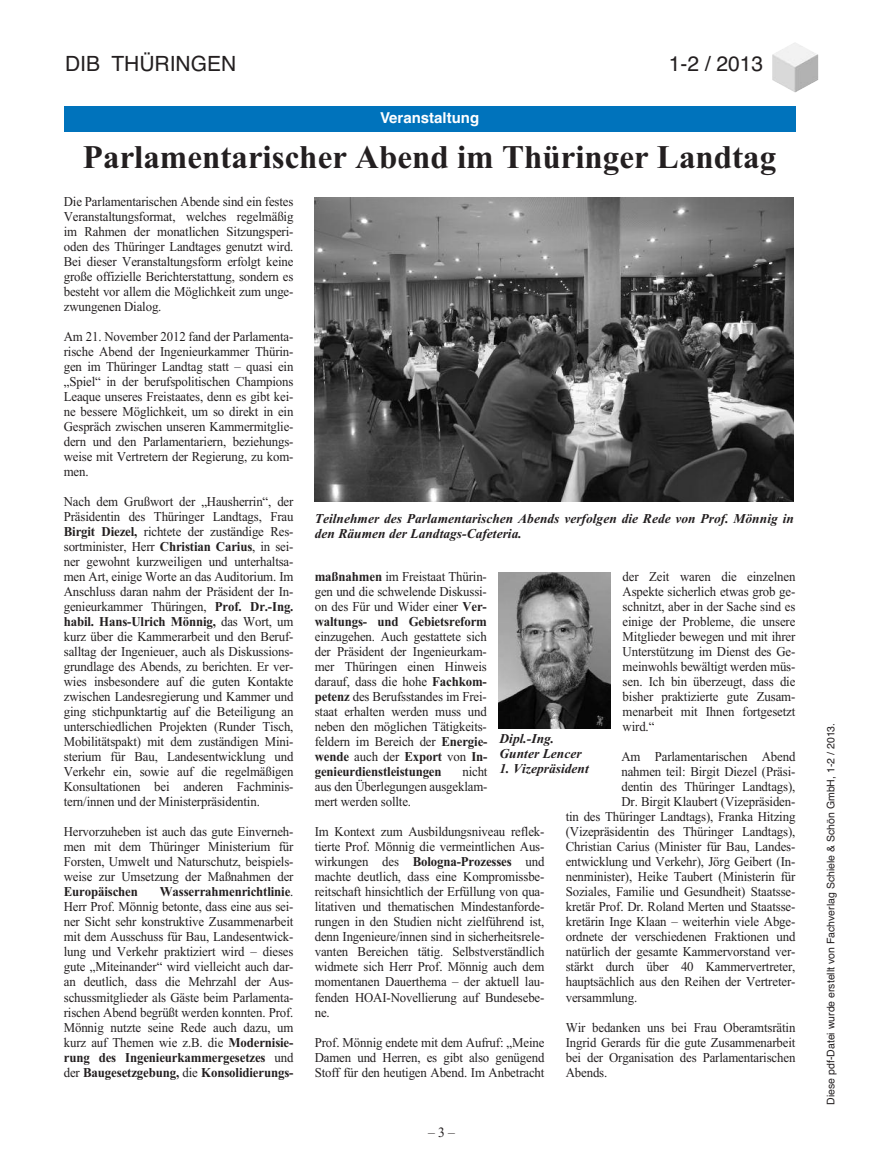
<style>
.page{position:relative;width:872px;height:1170px;background:#fff}
.page>*{position:absolute;margin:0;border:0;box-sizing:border-box;transform-origin:0 0}
.t1{font:700 33px "Times New Roman";color:#231f20}
.t2{font:21px "Helvetica";color:#231f20}
.t3{font:700 15px "Helvetica";color:#fff}
.t4{font:13.5px/15px "Times New Roman";letter-spacing:-.01em;color:#231f20;text-align:justify;scale:.95 1}
.t5{font:italic 700 13.5px/15px "Times New Roman";color:#231f20}
.t6{font:700 13.5px "Times New Roman";letter-spacing:-.01em;color:#231f20;scale:.95 1}
.t7{font:10.5px "Helvetica";color:#231f20}
.s1{font-weight:700}
</style>
<div class="page">
<img style="left:772px;top:43px;width:46px;height:50px">
<div style="left:64px;top:106px;width:731px;height:26px;background:#0073bc"></div>
<img style="left:499px;top:572px;width:111px;height:156px">
<img style="left:315px;top:197px;width:479px;height:305px">
<h2 class="t2" style="left:65px;top:52px;width:173px">DIB THÜRINGEN</h2>
<h2 class="t2" style="left:668px;top:52px;width:96px">1-2 / 2013</h2>
<p class="t3" style="left:380px;top:109px;width:101px">Veranstaltung</p>
<h1 class="t1" style="left:83px;top:137px;width:694px">Parlamentarischer Abend im Thüringer Landtag</h1>
<p class="t4" style="left:64px;top:194px;width:243px">Die Parlamentarischen Abende sind ein festes Veranstaltungsformat, welches regelmäßig im Rahmen der monatlichen Sitzungsperi&shy;oden des Thüringer Landtages genutzt wird.<br>Bei dieser Veranstaltungsform erfolgt keine große offizielle Berichterstattung, sondern es besteht vor allem die Möglichkeit zum unge&shy;zwungenen Dialog.</p>
<p class="t4" style="left:64px;top:329px;width:243px">Am 21. November 2012 fand der Parlamenta&shy;rische Abend der Ingenieurkammer Thürin&shy;gen im Thüringer Landtag statt – quasi ein „Spiel“ in der berufspolitischen Champions Leaque unseres Freistaates, denn es gibt kei&shy;ne bessere Möglichkeit, um so direkt in ein Gespräch zwischen unseren Kammermitglie&shy;dern und den Parlamentariern, beziehungs&shy;weise mit Vertretern der Regierung, zu kom&shy;men.</p>
<p class="t4" style="left:64px;top:494px;width:243px">Nach dem Grußwort der „Hausherrin“, der Präsidentin des Thüringer Landtags, Frau <span class="s1">Birgit Diezel,</span> richtete der zuständige Res&shy;sortminister, Herr <span class="s1">Christian Carius</span>, in sei&shy;ner gewohnt kurzweiligen und unterhaltsa&shy;men Art, einige Worte an das Auditorium. Im Anschluss daran nahm der Präsident der In&shy;genieurkammer Thüringen, <span class="s1">Prof. Dr.-Ing. habil. Hans-Ulrich Mönnig,</span> das Wort, um kurz über die Kammerarbeit und den Beruf&shy;salltag der Ingenieuer, auch als Diskussions&shy;grundlage des Abends, zu berichten. Er ver&shy;wies insbesondere auf die guten Kontakte zwischen Landesregierung und Kammer und ging stichpunktartig auf die Beteiligung an unterschiedlichen Projekten (Runder Tisch, Mobilitätspakt) mit dem zuständigen Mini&shy;sterium für Bau, Landesentwicklung und Verkehr ein, sowie auf die regelmäßigen Konsultationen bei anderen Fachminis&shy;tern/innen und der Ministerpräsidentin.</p>
<p class="t4" style="left:64px;top:824px;width:243px">Hervorzuheben ist auch das gute Einverneh&shy;men mit dem Thüringer Ministerium für Forsten, Umwelt und Naturschutz, beispiels&shy;weise zur Umsetzung der Maßnahmen der</p>
<p class="t6" style="left:64px;top:883px;width:80px">Europäischen</p>
<p class="t4" style="left:64px;top:884px;width:243px;text-indent:96px"><span class="s1">Wasserrahmenrichtlinie</span>.<br>Herr Prof. Mönnig betonte, dass eine aus sei&shy;ner Sicht sehr konstruktive Zusammenarbeit mit dem Ausschuss für Bau, Landesentwick&shy;lung und Verkehr praktiziert wird – dieses gute „Miteinander“ wird vielleicht auch dar&shy;an deutlich, dass die Mehrzahl der Aus&shy;schussmitglieder als Gäste beim Parlamenta&shy;rischen Abend begrüßt werden konnten. Prof.<br>Mönnig nutzte seine Rede auch dazu, um kurz auf Themen wie z.B. die <span class="s1">Modernisie&shy;rung des Ingenieurkammergesetzes</span> und der <span class="s1">Baugesetzgebung,</span> die <span class="s1">Konsolidierungs-</span></p>
<p class="t5" style="left:315px;top:511px;width:480px">Teilnehmer des Parlamentarischen Abends verfolgen die Rede von Prof. Mönnig in den Räumen der Landtags-Cafeteria.</p>
<p class="t4" style="left:622px;top:569px;width:183px">der Zeit waren die einzelnen Aspekte sicherlich etwas grob ge&shy;schnitzt, aber in der Sache sind es einige der Probleme, die unsere Mitglieder bewegen und mit ihrer Unterstützung im Dienst des Ge&shy;meinwohls bewältigt werden müs&shy;sen. Ich bin überzeugt, dass die bisher praktizierte gute Zusam&shy;menarbeit mit Ihnen fortgesetzt wird.“</p>
<p class="t4" style="left:621px;top:749px;width:185px">Am Parlamentarischen Abend</p>
<p class="t4" style="left:621px;top:764px;width:185px">nahmen teil: Birgit Diezel (Präsi-</p>
<p class="t4" style="left:621px;top:779px;width:185px">dentin des Thüringer Landtags),</p>
<p class="t4" style="left:621px;top:794px;width:185px">Dr. Birgit Klaubert (Vizepräsiden-</p>
<p class="t4" style="left:566px;top:809px;width:243px">tin des Thüringer Landtags), Franka Hitzing</p>
<p class="t4" style="left:566px;top:824px;width:243px">(Vizepräsidentin des Thüringer Landtags),</p>
<p class="t4" style="left:566px;top:839px;width:243px">Christian Carius (Minister für Bau, Landes-</p>
<p class="t4" style="left:566px;top:854px;width:243px">entwicklung und Verkehr), Jörg Geibert (In-</p>
<p class="t4" style="left:566px;top:869px;width:243px">nenminister), Heike Taubert (Ministerin für</p>
<p class="t4" style="left:566px;top:884px;width:243px">Soziales, Familie und Gesundheit) Staatsse-</p>
<p class="t4" style="left:566px;top:899px;width:243px">kretär Prof. Dr. Roland Merten und Staatsse-</p>
<p class="t4" style="left:566px;top:914px;width:243px">kretärin Inge Klaan – weiterhin viele Abge-</p>
<p class="t4" style="left:566px;top:929px;width:243px">ordnete der verschiedenen Fraktionen und</p>
<p class="t4" style="left:566px;top:944px;width:243px">natürlich der gesamte Kammervorstand ver-</p>
<p class="t4" style="left:566px;top:959px;width:243px">stärkt durch über 40 Kammervertreter,</p>
<p class="t4" style="left:566px;top:974px;width:243px">hauptsächlich aus den Reihen der Vertreter-</p>
<p class="t4" style="left:566px;top:989px;width:77px">versammlung.</p>
<p class="t4" style="left:566px;top:1019px;width:243px">Wir bedanken uns bei Frau Oberamtsrätin Ingrid Gerards für die gute Zusammenarbeit bei der Organisation des Parlamentarischen Abends.</p>
<p class="t4" style="left:315px;top:569px;width:183px"><span class="s1">maßnahmen</span> im Freistaat Thürin&shy;gen und die schwelende Diskussi&shy;on des Für und Wider einer <span class="s1">Ver&shy;waltungs- und Gebietsreform</span></p>
<p class="t4" style="left:315px;top:629px;width:183px">einzugehen. Auch gestattete sich der Präsident der Ingenieurkam&shy;mer Thüringen einen Hinweis darauf, dass die hohe <span class="s1">Fachkom&shy;petenz</span> des Berufsstandes im Frei&shy;staat erhalten werden muss und neben den möglichen Tätigkeits&shy;feldern im Bereich der <span class="s1">Energie&shy;wende</span> auch der <span class="s1">Export</span> von <span class="s1">In&shy;genieurdienstleistungen</span></p>
<p class="t5" style="left:499px;top:730px;width:84px">Dipl.-Ing.<br>Gunter Lencer</p>
<p class="t5" style="left:499px;top:760px;width:91px">1. Vizepräsident</p>
<p class="t4" style="left:315px;top:764px;width:183px;text-indent:148px">nicht aus den Überlegungen ausgeklam&shy;mert werden sollte.</p>
<p class="t4" style="left:315px;top:824px;width:243px">Im Kontext zum Ausbildungsniveau reflek&shy;tierte Prof. Mönnig die vermeintlichen Aus&shy;wirkungen des <span class="s1">Bologna-Prozesses</span> und machte deutlich, dass eine Kompromissbe&shy;reitschaft hinsichtlich der Erfüllung von qua&shy;litativen und thematischen Mindestanforde&shy;rungen in den Studien nicht zielführend ist, denn Ingenieure/innen sind in sicherheitsrele&shy;vanten Bereichen tätig. Selbstverständlich widmete sich Herr Prof. Mönnig auch dem momentanen Dauerthema – der aktuell lau&shy;fenden HOAI-Novellierung auf Bundesebe&shy;ne.</p>
<p class="t4" style="left:315px;top:1034px;width:243px">Prof. Mönnig endete mit dem Aufruf: „Meine Damen und Herren, es gibt also genügend Stoff für den heutigen Abend. Im Anbetracht</p>
<p class="t7" style="left:824px;top:1104px;width:383px;rotate:-90deg">Diese pdf-Datei wurde erstellt von Fachverlag Schiele &amp; Schön GmbH, 1-2 / 2013.</p>
</div>
